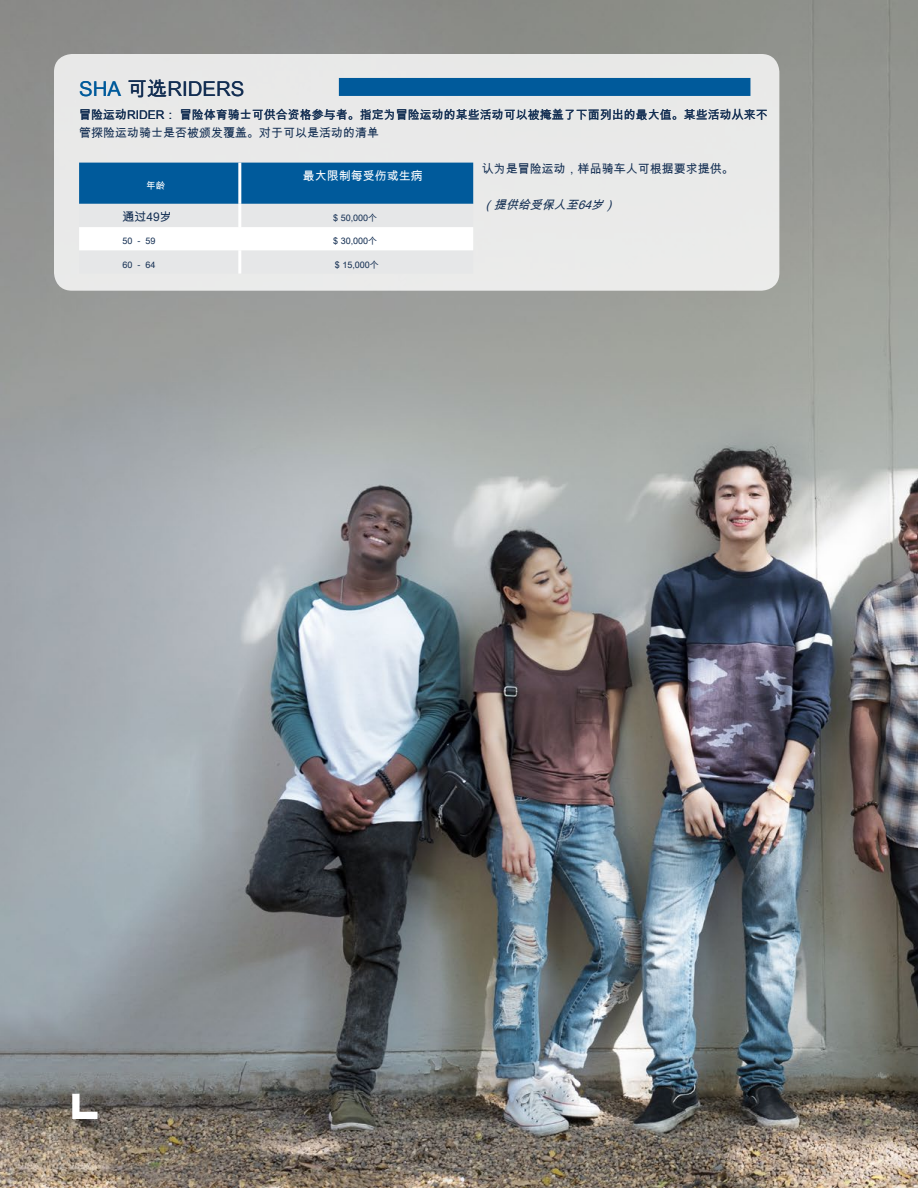
<style>
.page{position:relative;width:918px;height:1188px;background:#fff}
.page>*{position:absolute;margin:0;border:0;box-sizing:border-box;transform-origin:0 0}
.t1{font:20.4px "Arial Unicode MS";color:#132e52}
.t2{font:12px/18px "Arial Unicode MS";color:#132e52}
.t3{font:italic 12px "Arial Unicode MS";color:#132e52}
.t4{font:12px "Arial Unicode MS";color:#fff}
.t5{font:9.6px "Arial Unicode MS";color:#fff}
.t6{font:9px "Arial Unicode MS";color:#132e52}
.s1{color:#005a9b}
</style>
<div class="page">
<img style="left:0;top:0;width:918px;height:1188px">
<div style="left:54px;top:54px;width:725px;height:237px;background:#e9e9e9;border-radius:18px"></div>
<div style="left:339px;top:78px;width:411px;height:18px;background:#005a9b"></div>
<svg style="left:72px;top:1094px;width:26px;height:25px"></svg>
<svg style="left:79px;top:163px;width:394px;height:87px"></svg>
<hr style="left:238px;top:163px;width:3px;height:41px;background:#fff">
<hr style="left:238px;top:204px;width:3px;height:23px;background:#fff">
<hr style="left:238px;top:227px;width:3px;height:23px;background:#fff">
<hr style="left:238px;top:250px;width:3px;height:24px;background:#fff">
<h1 class="t1" style="left:79px;top:74px;width:167px"><span class="s1">SHA</span> 可选RIDERS</h1>
<p class="t2" style="left:79px;top:106px;width:690px">冒险运动RIDER： 冒险体育骑士可供合资格参与者。指定为冒险运动的某些活动可以被掩盖了下面列出的最大值。某些活动从来不管探险运动骑士是否被颁发覆盖。对于可以是活动的清单</p>
<p class="t2" style="left:482px;top:160px;width:253px">认为是冒险运动，样品骑车人可根据要求提供。</p>
<p class="t3" style="left:482px;top:197px;width:140px">（提供给受保人至64岁）</p>
<p class="t4" style="left:303px;top:167px;width:121px">最大限制每受伤或生病</p>
<p class="t5" style="left:146px;top:179px;width:21px">年龄</p>
<p class="t2" style="left:123px;top:207px;width:51px">通过49岁</p>
<p class="t6" style="left:333px;top:211px;width:46px">$ 50,000个</p>
<p class="t6" style="left:123px;top:235px;width:35px">50 - 59</p>
<p class="t6" style="left:333px;top:235px;width:46px">$ 30,000个</p>
<p class="t6" style="left:123px;top:258px;width:35px">60 - 64</p>
<p class="t6" style="left:335px;top:258px;width:46px">$ 15,000个</p>
</div>
